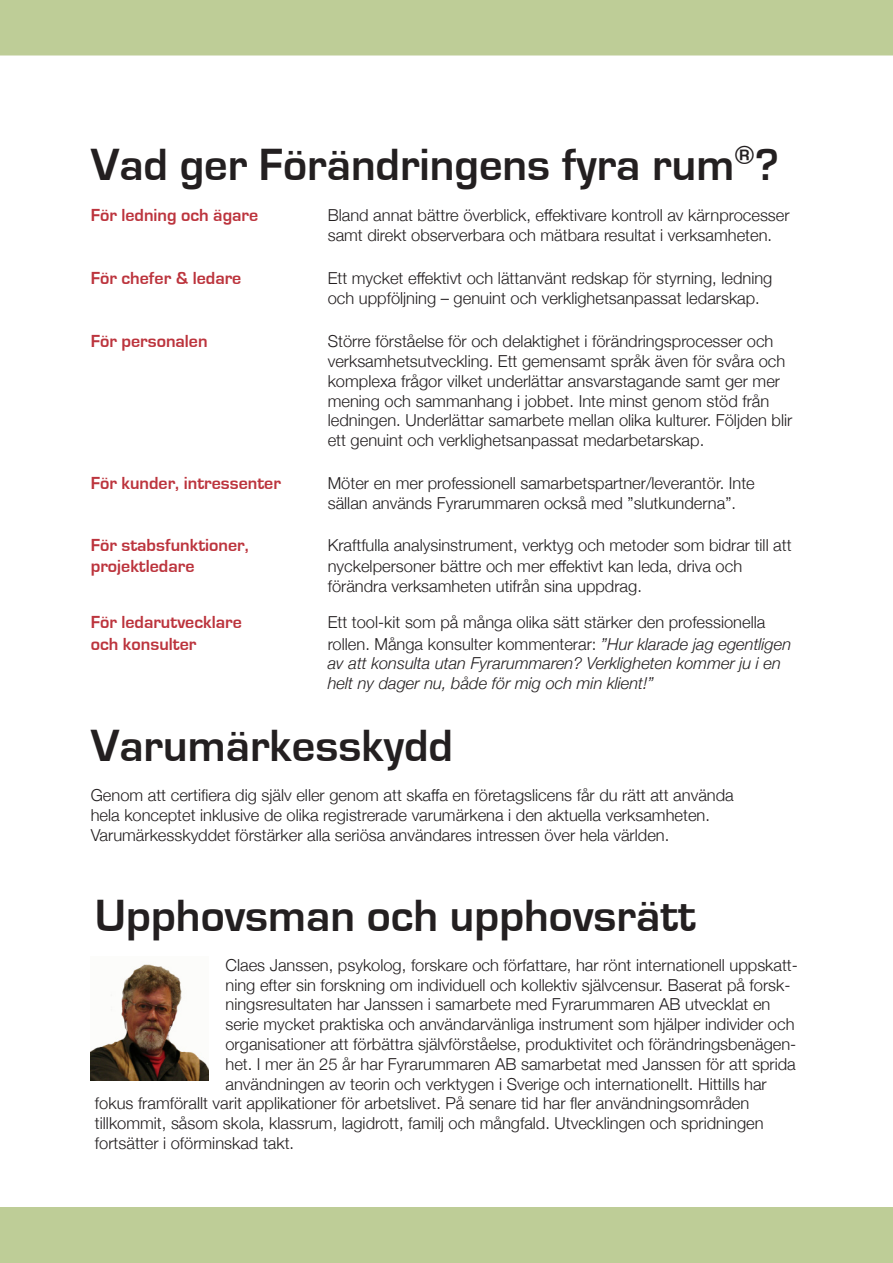
<style>
.page{position:relative;width:893px;height:1263px;background:#fff}
.page>*{position:absolute;margin:0;border:0;box-sizing:border-box;transform-origin:0 0}
.t1{font:700 46.5px "Eurostile";color:#231f20}
.t2{font:700 18px "Eurostile";color:#bc343d}
.t3{font:300 16.5px/19.8px "Helvetica Neue";color:#231f20}
.t4{font:italic 300 16.5px/19.8px "Helvetica Neue";color:#231f20}
.s1{font-style:normal}
</style>
<div class="page">
<div style="left:0;top:1208px;width:893px;height:55px;background:#becd97"></div>
<div style="left:0;top:0;width:893px;height:56px;background:#becd97"></div>
<img style="left:91px;top:963px;width:118px;height:117px">
<p class="t1" style="left:91px;top:139px;width:690px">Vad ger Förändringens fyra rum<sup>®</sup>?</p>
<p class="t2" style="left:91px;top:205px;width:169px">För ledning och ägare</p>
<p class="t3" style="left:328px;top:204px;width:463px">Bland annat bättre överblick, effektivare kontroll av kärnprocesser samt direkt observerbara och mätbara resultat i verksamheten.</p>
<p class="t2" style="left:91px;top:268px;width:152px">För chefer &amp; ledare</p>
<p class="t3" style="left:328px;top:267px;width:446px">Ett mycket effektivt och lättanvänt redskap för styrning, ledning och uppföljning – genuint och verklighetsanpassat ledarskap.</p>
<p class="t2" style="left:91px;top:331px;width:118px">För personalen</p>
<p class="t3" style="left:328px;top:330px;width:466px">Större förståelse för och delaktighet i förändringsprocesser och verksamhetsutveckling. Ett gemensamt språk även för svåra och komplexa frågor vilket underlättar ansvarstagande samt ger mer mening och sammanhang i jobbet. Inte minst genom stöd från ledningen. Underlättar samarbete mellan olika kulturer. Följden blir ett genuint och verklighetsanpassat medarbetarskap.</p>
<p class="t2" style="left:91px;top:474px;width:192px">För kunder, intressenter</p>
<p class="t3" style="left:328px;top:472px;width:429px">Möter en mer professionell samarbetspartner/leverantör. Inte sällan används Fyrarummaren också med ”slutkunderna”.</p>
<p class="t2" style="left:91px;top:535px;width:160px">För stabsfunktioner,</p>
<p class="t3" style="left:328px;top:534px;width:465px">Kraftfulla analysinstrument, verktyg och metoder som bidrar till att</p>
<p class="t2" style="left:91px;top:556px;width:105px">projektledare</p>
<p class="t3" style="left:328px;top:555px;width:416px">nyckelpersoner bättre och mer effektivt kan leda, driva och förändra verksamheten utifrån sina uppdrag.</p>
<p class="t2" style="left:91px;top:612px;width:153px">För ledarutvecklare</p>
<p class="t3" style="left:328px;top:611px;width:439px">Ett tool-kit som på många olika sätt stärker den professionella</p>
<p class="t2" style="left:91px;top:634px;width:107px">och konsulter</p>
<p class="t4" style="left:328px;top:633px;width:465px"><span class="s1">rollen. Många konsulter kommenterar:</span> ”Hur klarade jag egentligen av att konsulta utan Fyrarummaren? Verkligheten kommer ju i en helt ny dager nu, både för mig och min klient!”</p>
<p class="t1" style="left:91px;top:721px;width:364px">Varumärkesskydd</p>
<p class="t3" style="left:91px;top:784px;width:645px">Genom att certifiera dig själv eller genom att skaffa en företagslicens får du rätt att använda hela konceptet inklusive de olika registrerade varumärkena i den aktuella verksamheten.<br>Varumärkesskyddet förstärker alla seriösa användares intressen över hela världen.</p>
<p class="t1" style="left:95px;top:890px;width:602px">Upphovsman och upphovsrätt</p>
<p class="t3" style="left:225px;top:954px;width:574px">Claes Janssen, psykolog, forskare och författare, har rönt internationell uppskatt&shy;ning efter sin forskning om individuell och kollektiv självcensur. Baserat på forsk&shy;ningsresultaten har Janssen i samarbete med Fyrarummaren AB utvecklat en serie mycket praktiska och användarvänliga instrument som hjälper individer och organisationer att förbättra självförståelse, produktivitet och förändringsbenägen&shy;het. I mer än 25 år har Fyrarummaren AB samarbetat med Janssen för att sprida</p>
<p class="t3" style="left:225px;top:1072px;width:543px">användningen av teorin och verktygen i Sverige och internationellt. Hittills har</p>
<p class="t3" style="left:95px;top:1092px;width:670px">fokus framförallt varit applikationer för arbetslivet. På senare tid har fler användningsområden tillkommit, såsom skola, klassrum, lagidrott, familj och mångfald. Utvecklingen och spridningen fortsätter i oförminskad takt.</p>
</div>
